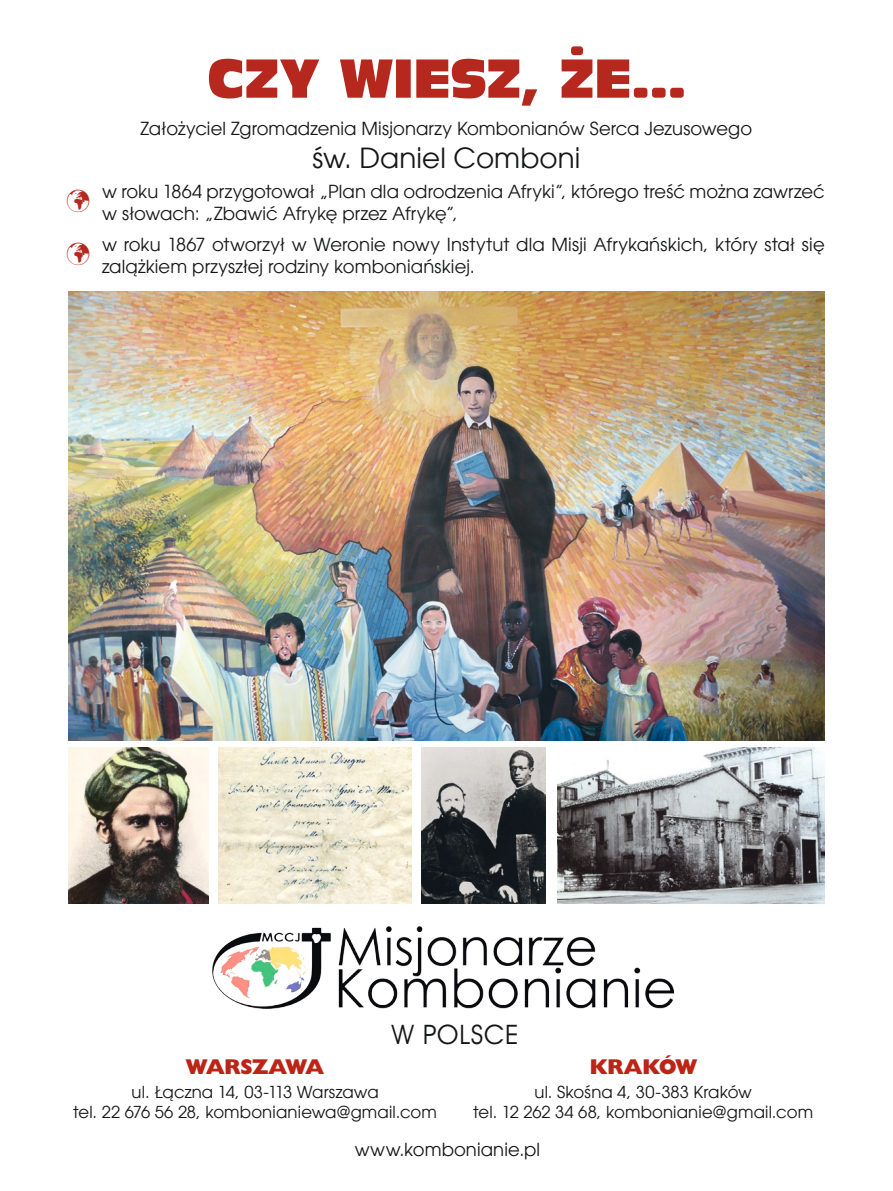
<style>
.page{position:relative;width:893px;height:1191px;background:#fff}
.page>*{position:absolute;margin:0;border:0;box-sizing:border-box;transform-origin:0 0}
.t1{font:51px "Antique Olive Compact";letter-spacing:-.025em;color:#b6281e}
.t2{font:27.75px "Avant Garde";letter-spacing:.005em;color:#151616}
.t3{font:27px "Avant Garde PL";letter-spacing:.02em;color:#151616}
.t4{font:19.5px "Humanst 521 X Bd PL";letter-spacing:.01em;color:#bc2417}
.t5{font:18px/21.6px "Avant Garde";letter-spacing:.005em;color:#151616}
.t6{font:16.5px/19.8px "Avant Garde";letter-spacing:.01em;color:#151616;text-align:center}
</style>
<div class="page">
<img style="left:212px;top:926px;width:463px;height:83px">
<img style="left:68px;top:291px;width:757px;height:449px">
<img style="left:219px;top:747px;width:192px;height:156px">
<img style="left:69px;top:747px;width:139px;height:156px">
<img style="left:558px;top:747px;width:267px;height:156px">
<img style="left:422px;top:747px;width:124px;height:156px">
<h1 class="t1" style="left:207px;top:44px;width:481px">CZY WIESZ, ŻE...</h1>
<p class="t5" style="left:141px;top:118px;width:613px">Założyciel Zgromadzenia Misjonarzy Kombonianów Serca Jezusowego</p>
<h2 class="t2" style="left:313px;top:141px;width:269px">św. Daniel Comboni</h2>
<p class="t5" style="left:102px;top:181px;width:724px">w roku 1864 przygotował „Plan dla odrodzenia Afryki”, którego treść można zawrzeć w słowach: „Zbawić Afrykę przez Afrykę”,</p>
<p class="t5" style="left:102px;top:233px;width:724px;line-height:22.5px">w roku 1867 otworzył w Weronie nowy Instytut dla Misji Afrykańskich, który stał się zalążkiem przyszłej rodziny komboniańskiej.</p>
<h3 class="t3" style="left:392px;top:1017px;width:128px">W POLSCE</h3>
<p class="t4" style="left:187px;top:1053px;width:139px">WARSZAWA</p>
<p class="t6" style="left:73px;top:1082px;width:365px">ul. Łączna 14, 03-113 Warszawa<br>tel. 22 676 56 28, kombonianiewa@gmail.com</p>
<p class="t4" style="left:590px;top:1053px;width:110px">KRAKÓW</p>
<p class="t6" style="left:473px;top:1082px;width:341px">ul. Skośna 4, 30-383 Kraków<br>tel. 12 262 34 68, kombonianie@gmail.com</p>
<p class="t5" style="left:355px;top:1138px;width:187px">www.kombonianie.pl</p>
</div>
